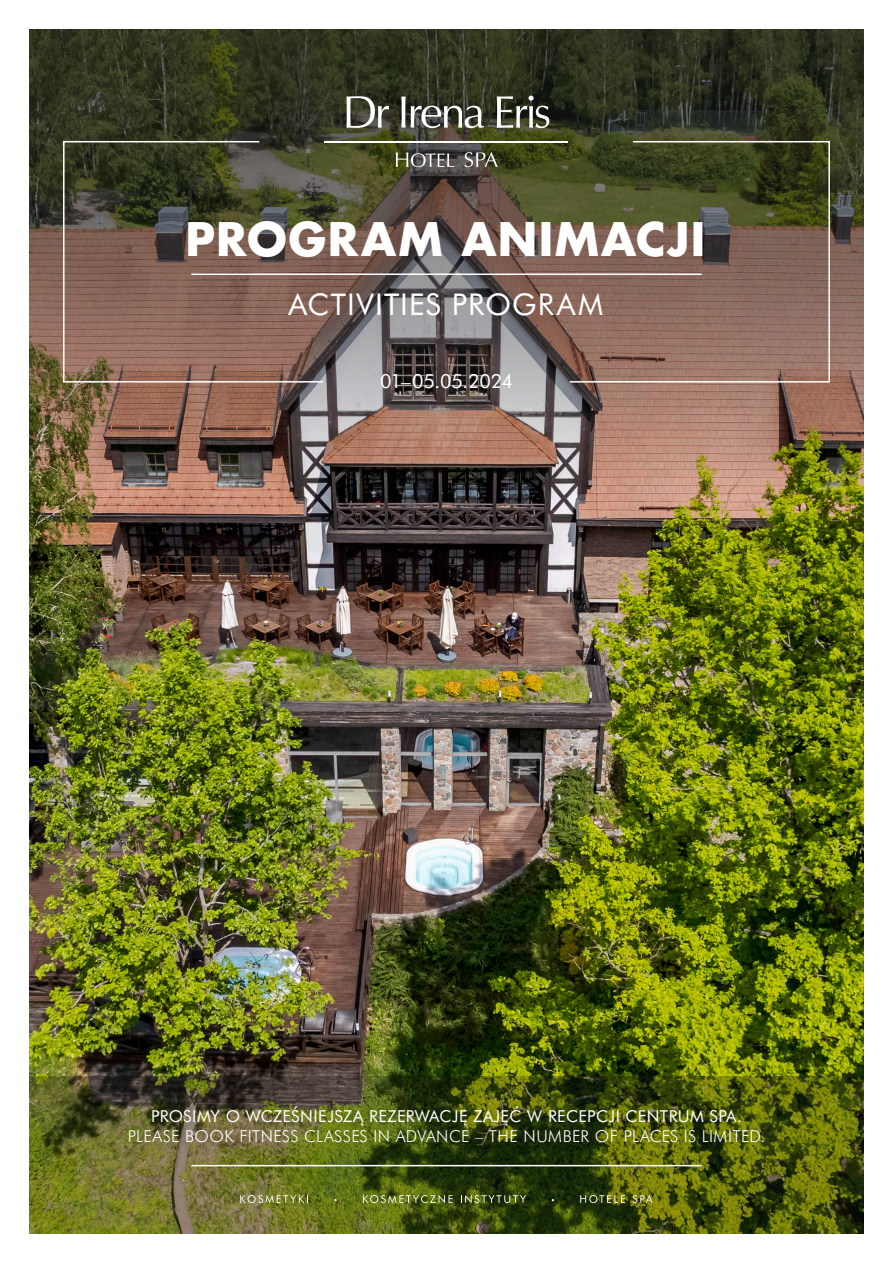
<style>
.page{position:relative;width:893px;height:1263px;background:#fff}
.page>*{position:absolute;margin:0;border:0;box-sizing:border-box;transform-origin:0 0}
.t1{font:700 45px "Futura LT Pro";letter-spacing:.03em;color:#fff}
.t2{font:30px "Futura BT";letter-spacing:.035em;color:#fff}
.t3{font:19.5px "Futura BT";letter-spacing:-.01em;color:#fff}
.t4{font:300 16.5px "Futura BT";letter-spacing:.025em;color:#fff}
.t5{font:16.5px "Futura BT";letter-spacing:.02em;color:#fff}
</style>
<div class="page">
<img style="left:30px;top:495px;width:833px;height:581px">
<img style="left:29px;top:30px;width:834px;height:465px">
<hr style="left:191px;top:273px;width:511px;height:2px;background:#fff">
<svg style="left:62px;top:140px;width:263px;height:243px;background:#6e5b4b"></svg>
<svg style="left:568px;top:140px;width:263px;height:243px;background:#72604b"></svg>
<img style="left:30px;top:1076px;width:833px;height:157px">
<svg style="left:240px;top:1195px;width:68px;height:8px"></svg>
<svg style="left:363px;top:1195px;width:90px;height:8px"></svg>
<svg style="left:461px;top:1195px;width:65px;height:8px"></svg>
<svg style="left:580px;top:1195px;width:45px;height:8px"></svg>
<svg style="left:633px;top:1195px;width:20px;height:8px"></svg>
<hr style="left:191px;top:1165px;width:511px;height:1px;background:#fff">
<svg style="left:346px;top:96px;width:43px;height:32px"></svg>
<svg style="left:401px;top:96px;width:83px;height:32px"></svg>
<svg style="left:497px;top:96px;width:52px;height:32px"></svg>
<svg style="left:396px;top:152px;width:58px;height:15px"></svg>
<svg style="left:464px;top:152px;width:34px;height:15px"></svg>
<hr style="left:325px;top:141px;width:243px;height:2px;background:#fff">
<h1 class="t1" style="left:186px;top:204px;width:521px">PROGRAM ANIMACJI</h1>
<h2 class="t2" style="left:289px;top:283px;width:316px">ACTIVITIES PROGRAM</h2>
<p class="t3" style="left:380px;top:368px;width:134px">01–05.05.2024</p>
<p class="t5" style="left:151px;top:1105px;width:592px">PROSIMY O WCZEŚNIEJSZĄ REZERWACJĘ ZAJĘĆ W RECEPCJI CENTRUM SPA.</p>
<p class="t4" style="left:128px;top:1125px;width:639px">PLEASE BOOK FITNESS CLASSES IN ADVANCE – THE NUMBER OF PLACES IS LIMITED.</p>
</div>
